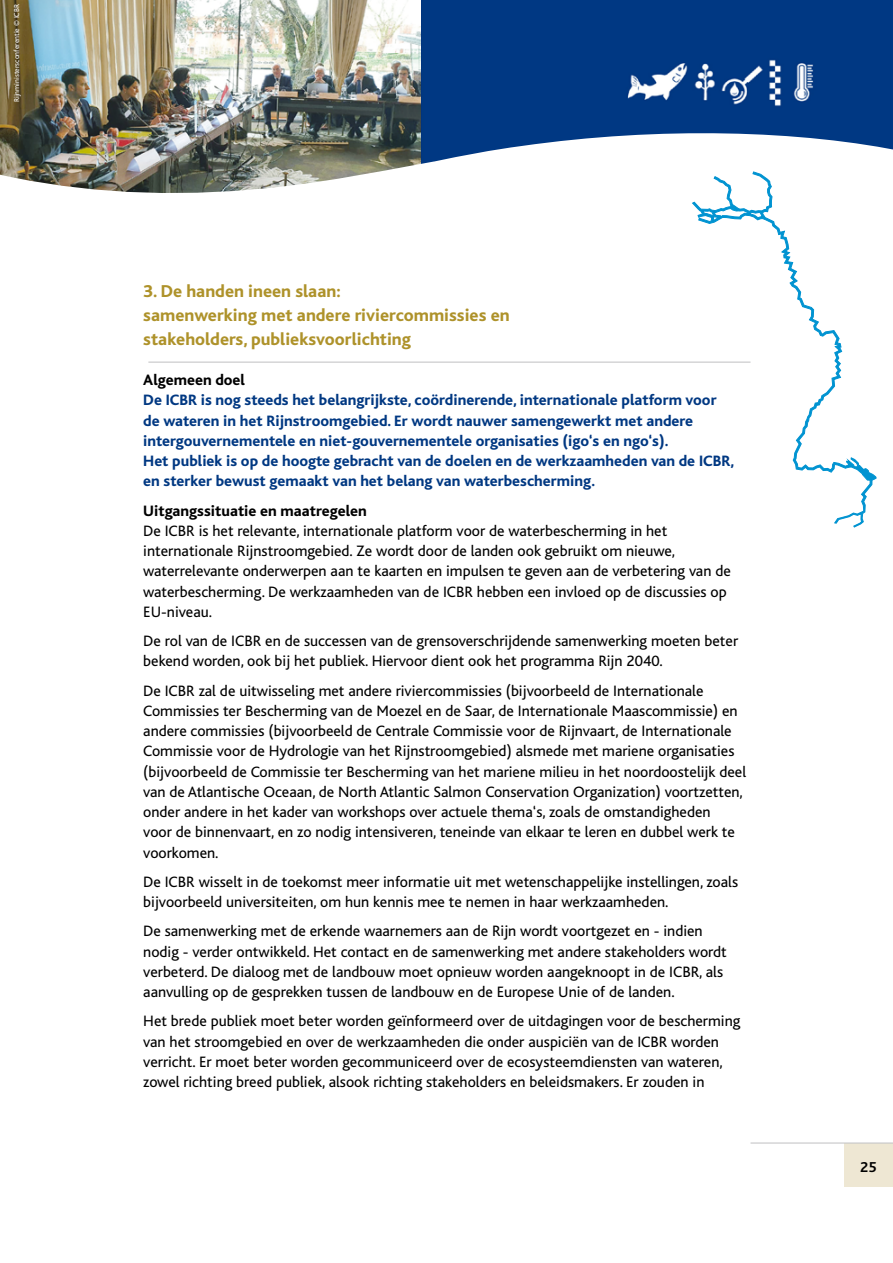
<style>
.page{position:relative;width:893px;height:1263px;background:#fff}
.page>*{position:absolute;margin:0;border:0;box-sizing:border-box;transform-origin:0 0}
.t1{font:800 18px "Bliss";color:#ae922a}
.t2{font:15.75px/20.2px "Bliss";color:#000}
.t3{font:800 15.75px/20.2px "Bliss";color:#003882}
.t4{font:800 15.75px "Bliss";color:#000}
.t5{font:700 15px "Bliss";color:#000}
.t6{font:7.5px "Bliss";color:#fff}
</style>
<div class="page">
<div style="left:845px;top:1143px;width:48px;height:44px;background:#eee7d3"></div>
<div style="left:421px;top:0;width:472px;height:127px;background:#003883"></div>
<hr style="left:750px;top:1142px;width:143px;height:1px;background:#c6c7c8">
<hr style="left:148px;top:362px;width:602px;height:1px;background:#c6c7c8">
<img style="left:0;top:0;width:421px;height:127px">
<img style="left:0;top:127px;width:893px;height:66px">
<svg style="left:691px;top:171px;width:185px;height:357px"></svg>
<p class="t6" style="left:13px;top:102px;width:100px;rotate:-90deg">Rijnministersconferentie © ICBR</p>
<p class="t1" style="left:143px;top:282px;width:199px">3. De handen ineen slaan:</p>
<p class="t1" style="left:143px;top:306px;width:368px">samenwerking met andere riviercommissies en</p>
<p class="t1" style="left:143px;top:330px;width:269px">stakeholders, publieksvoorlichting</p>
<p class="t4" style="left:143px;top:372px;width:103px">Algemeen doel</p>
<p class="t3" style="left:143px;top:390px;width:575px">De ICBR is nog steeds het belangrijkste, coördinerende, internationale platform voor de wateren in het Rijnstroomgebied. Er wordt nauwer samengewerkt met andere intergouvernementele en niet-gouvernementele organisaties (igo‘s en ngo‘s).</p>
<p class="t3" style="left:143px;top:451px;width:592px">Het publiek is op de hoogte gebracht van de doelen en de werkzaamheden van de ICBR, en sterker bewust gemaakt van het belang van waterbescherming.</p>
<p class="t4" style="left:143px;top:502px;width:225px">Uitgangssituatie en maatregelen</p>
<p class="t2" style="left:143px;top:521px;width:589px">De ICBR is het relevante, internationale platform voor de waterbescherming in het internationale Rijnstroomgebied. Ze wordt door de landen ook gebruikt om nieuwe, waterrelevante onderwerpen aan te kaarten en impulsen te geven aan de verbetering van de waterbescherming. De werkzaamheden van de ICBR hebben een invloed op de discussies op EU-niveau.</p>
<p class="t2" style="left:143px;top:631px;width:596px">De rol van de ICBR en de successen van de grensoverschrijdende samenwerking moeten beter bekend worden, ook bij het publiek. Hiervoor dient ook het programma Rijn 2040.</p>
<p class="t2" style="left:143px;top:681px;width:604px">De ICBR zal de uitwisseling met andere riviercommissies (bijvoorbeeld de Internationale Commissies ter Bescherming van de Moezel en de Saar, de Internationale Maascommissie) en andere commissies (bijvoorbeeld de Centrale Commissie voor de Rijnvaart, de Internationale Commissie voor de Hydrologie van het Rijnstroomgebied) alsmede met mariene organisaties (bijvoorbeeld de Commissie ter Bescherming van het mariene milieu in het noordoostelijk deel van de Atlantische Oceaan, de North Atlantic Salmon Conservation Organization) voortzetten, onder andere in het kader van workshops over actuele thema‘s, zoals de omstandigheden<br>voor de binnenvaart, en zo nodig intensiveren, teneinde van elkaar te leren en dubbel werk te voorkomen.</p>
<p class="t2" style="left:143px;top:872px;width:596px">De ICBR wisselt in de toekomst meer informatie uit met wetenschappelijke instellingen, zoals bijvoorbeeld universiteiten, om hun kennis mee te nemen in haar werkzaamheden.</p>
<p class="t2" style="left:143px;top:921px;width:585px">De samenwerking met de erkende waarnemers aan de Rijn wordt voortgezet en - indien nodig - verder ontwikkeld. Het contact en de samenwerking met andere stakeholders wordt verbeterd. De dialoog met de landbouw moet opnieuw worden aangeknoopt in de ICBR, als aanvulling op de gesprekken tussen de landbouw en de Europese Unie of de landen.</p>
<p class="t2" style="left:143px;top:1011px;width:599px">Het brede publiek moet beter worden geïnformeerd over de uitdagingen voor de bescherming van het stroomgebied en over de werkzaamheden die onder auspiciën van de ICBR worden verricht. Er moet beter worden gecommuniceerd over de ecosysteemdiensten van wateren, zowel richting breed publiek, alsook richting stakeholders en beleidsmakers. Er zouden in</p>
<p class="t5" style="left:860px;top:1159px;width:18px">25</p>
</div>
